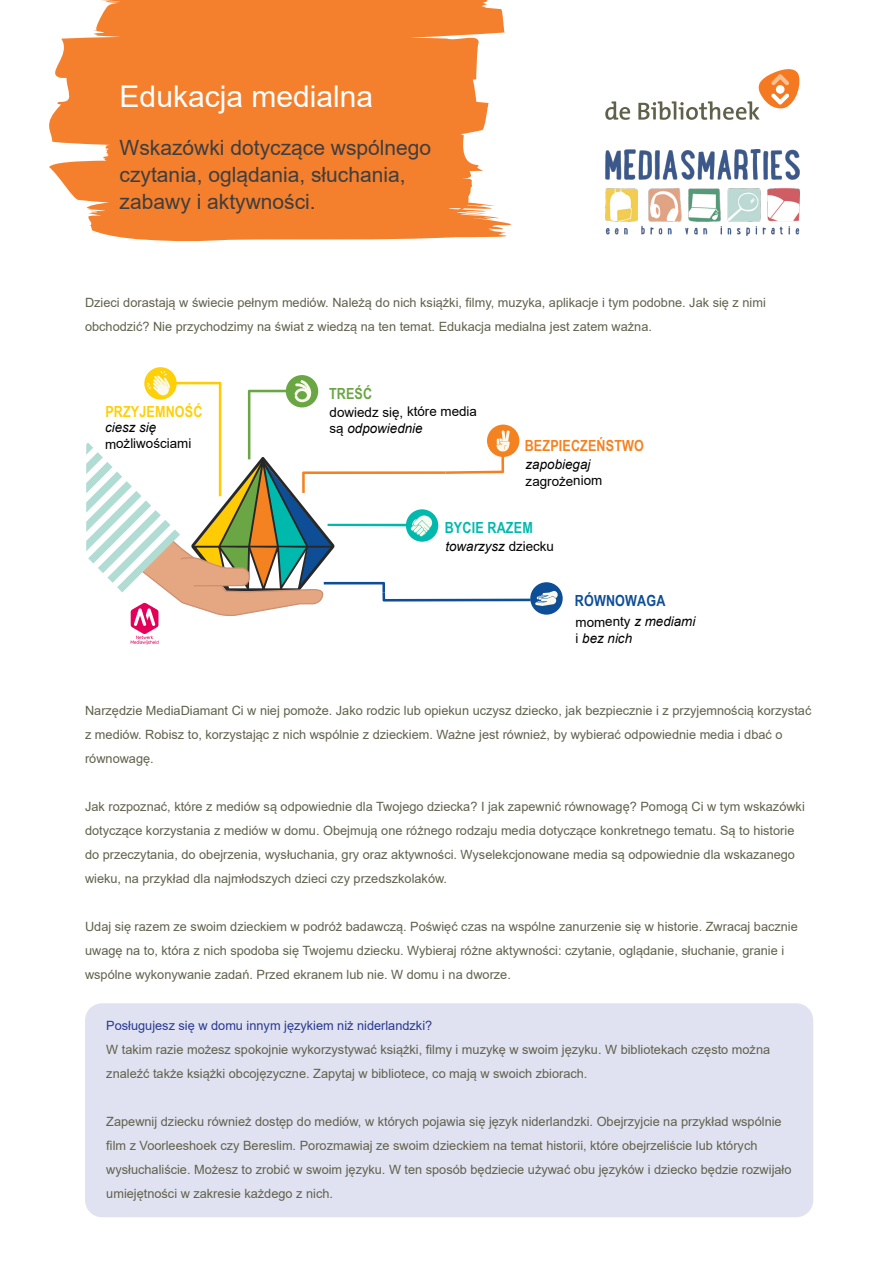
<style>
.page{position:relative;width:893px;height:1263px;background:#fff}
.page>*{position:absolute;margin:0;border:0;box-sizing:border-box;transform-origin:0 0}
.t1{font:30px "Arial";color:#fff}
.t2{font:21px/27px "Arial";color:#3e3e3f}
.t3{font:700 15.3px "Arial Narrow";letter-spacing:.01em;color:#f58220}
.t4{font:700 15.3px "Arial Narrow";letter-spacing:.01em;color:#fdd007}
.t5{font:700 15.3px "Arial Narrow";letter-spacing:.01em;color:#00b9ad}
.t6{font:700 15.3px "Arial Narrow";letter-spacing:.01em;color:#0e4e96}
.t7{font:700 15.3px "Arial Narrow";letter-spacing:.01em;color:#6aa744}
.t8{font:13.35px/16px "Arial";color:#000}
.t9{font:italic 13.35px/16.2px "Arial";color:#000}
.t10{font:12.75px/24px "Arial";color:#60614b}
.t11{font:12.75px "Arial";color:#283890}
.s1{font-style:italic}
.s2{font-style:normal}
</style>
<div class="page">
<div style="left:85px;top:1003px;width:728px;height:214px;background:#e0e2f1;border-radius:17px"></div>
<svg style="left:49px;top:0;width:462px;height:241px;background:#f58f47"></svg>
<img style="left:605px;top:150px;width:194px;height:86px">
<svg style="left:144px;top:367px;width:33px;height:33px"></svg>
<svg style="left:530px;top:582px;width:33px;height:33px"></svg>
<svg style="left:86px;top:371px;width:472px;height:274px"></svg>
<svg style="left:605px;top:101px;width:25px;height:19px"></svg>
<svg style="left:638px;top:69px;width:161px;height:51px"></svg>
<p class="t1" style="left:120px;top:76px;width:255px">Edukacja medialna</p>
<p class="t2" style="left:120px;top:134px;width:313px">Wskazówki dotyczące wspólnego czytania, oglądania, słuchania, zabawy i aktywności.</p>
<p class="t10" style="left:85px;top:290px;width:682px">Dzieci dorastają w świecie pełnym mediów. Należą do nich książki, filmy, muzyka, aplikacje i tym podobne. Jak się z nimi obchodzić? Nie przychodzimy na świat z wiedzą na ten temat. Edukacja medialna jest zatem ważna.</p>
<p class="t4" style="left:105px;top:400px;width:99px">PRZYJEMNOŚĆ</p>
<p class="t8" style="left:105px;top:420px;width:88px"><span class="s1">ciesz się </span>możliwościami</p>
<p class="t7" style="left:329px;top:382px;width:45px">TREŚĆ</p>
<p class="t8" style="left:330px;top:404px;width:149px">dowiedz się, które media są <span class="s1">odpowiednie</span></p>
<p class="t3" style="left:525px;top:434px;width:121px">BEZPIECZEŃSTWO</p>
<p class="t8" style="left:526px;top:457px;width:78px"><span class="s1">zapobiegaj </span>zagrożeniom</p>
<p class="t5" style="left:445px;top:516px;width:90px">BYCIE RAZEM</p>
<p class="t9" style="left:445px;top:539px;width:110px">towarzysz <span class="s2">dziecku</span></p>
<p class="t6" style="left:575px;top:589px;width:92px">RÓWNOWAGA</p>
<p class="t9" style="left:575px;top:614px;width:121px"><span class="s2">momenty</span> z mediami <span class="s2">i</span> bez nich</p>
<p class="t10" style="left:85px;top:698px;width:728px">Narzędzie MediaDiamant Ci w niej pomoże. Jako rodzic lub opiekun uczysz dziecko, jak bezpiecznie i z przyjemnością korzystać z mediów. Robisz to, korzystając z nich wspólnie z dzieckiem. Ważne jest również, by wybierać odpowiednie media i dbać o równowagę.</p>
<p class="t10" style="left:85px;top:794px;width:721px">Jak rozpoznać, które z mediów są odpowiednie dla Twojego dziecka? I jak zapewnić równowagę? Pomogą Ci w tym wskazówki dotyczące korzystania z mediów w domu. Obejmują one różnego rodzaju media dotyczące konkretnego tematu. Są to historie do przeczytania, do obejrzenia, wysłuchania, gry oraz aktywności. Wyselekcjonowane media są odpowiednie dla wskazanego wieku, na przykład dla najmłodszych dzieci czy przedszkolaków.</p>
<p class="t10" style="left:85px;top:914px;width:714px">Udaj się razem ze swoim dzieckiem w podróż badawczą. Poświęć czas na wspólne zanurzenie się w historie. Zwracaj bacznie uwagę na to, która z nich spodoba się Twojemu dziecku. Wybieraj różne aktywności: czytanie, oglądanie, słuchanie, granie i wspólne wykonywanie zadań. Przed ekranem lub nie. W domu i na dworze.</p>
<p class="t11" style="left:106px;top:1017px;width:327px">Posługujesz się w domu innym językiem niż niderlandzki?</p>
<p class="t10" style="left:106px;top:1037px;width:665px">W takim razie możesz spokojnie wykorzystywać książki, filmy i muzykę w swoim języku. W bibliotekach często można znaleźć także książki obcojęzyczne. Zapytaj w bibliotece, co mają w swoich zbiorach.</p>
<p class="t10" style="left:106px;top:1109px;width:687px">Zapewnij dziecku również dostęp do mediów, w których pojawia się język niderlandzki. Obejrzyjcie na przykład wspólnie film z Voorleeshoek czy Bereslim. Porozmawiaj ze swoim dzieckiem na temat historii, które obejrzeliście lub których wysłuchaliście. Możesz to zrobić w swoim języku. W ten sposób będziecie używać obu języków i dziecko będzie rozwijało umiejętności w zakresie każdego z nich.</p>
</div>
